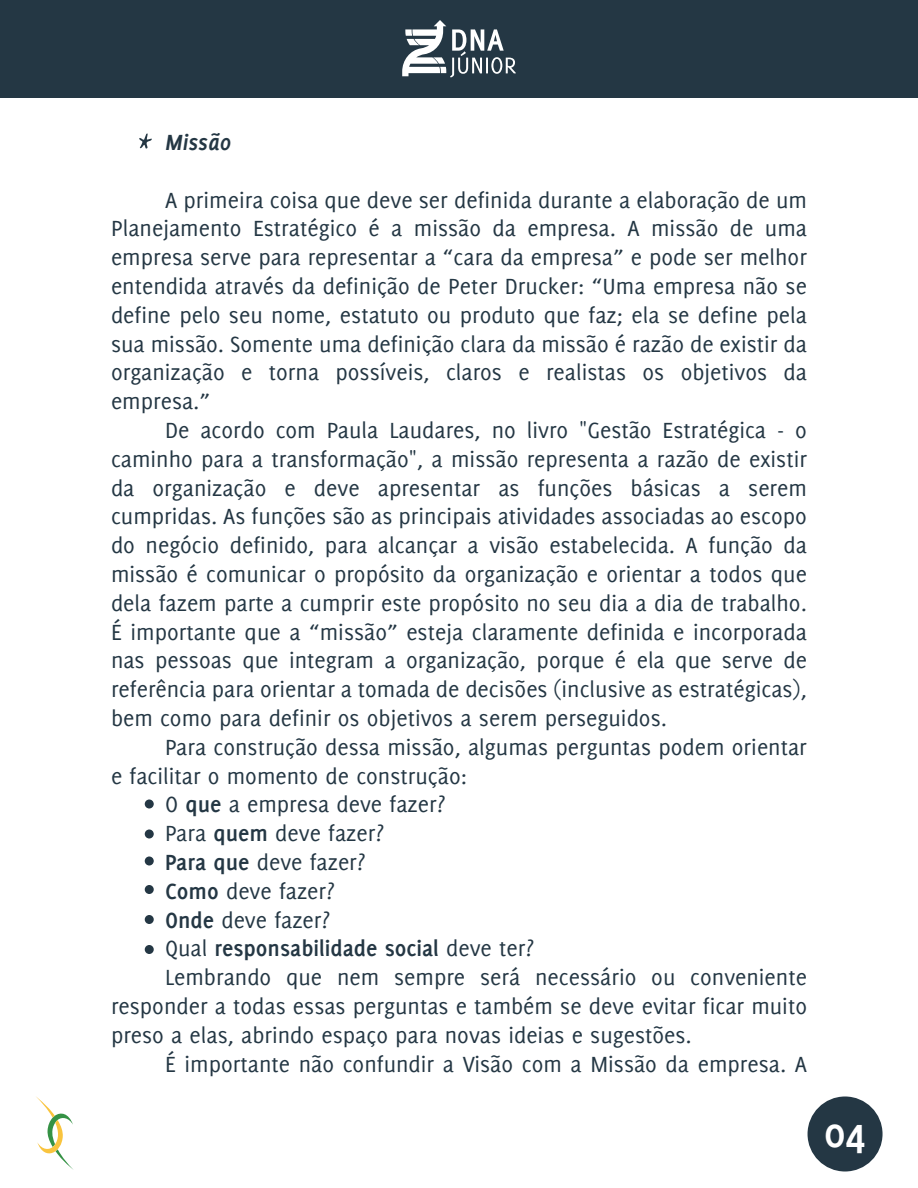
<style>
.page{position:relative;width:918px;height:1188px;background:#fff}
.page>*{position:absolute;margin:0;border:0;box-sizing:border-box;transform-origin:0 0}
.t1{font:700 45px "Delicious";color:#fff}
.t2{font:24px/28.8px "Delicious";color:#243744;text-align:justify}
.t3{font:700 24px "Delicious";color:#243744}
.t4{font:italic 700 24px "Delicious";color:#243744}
.s1{font-weight:700}
.s2{font-weight:400}
</style>
<div class="page">
<svg style="left:36px;top:1096px;width:37px;height:74px"></svg>
<div style="left:808px;top:1096px;width:75px;height:76px;background:#243744;border-radius:50%"></div>
<div style="left:0;top:0;width:918px;height:98px;background:#243744"></div>
<svg style="left:402px;top:20px;width:114px;height:57px"></svg>
<svg style="left:139px;top:134px;width:13px;height:15px"></svg>
<div style="left:145px;top:800px;width:9px;height:8px;background:#243744;border-radius:50%"></div>
<div style="left:145px;top:830px;width:9px;height:8px;background:#243744;border-radius:50%"></div>
<div style="left:145px;top:856px;width:9px;height:10px;background:#243744;border-radius:50%"></div>
<div style="left:145px;top:885px;width:9px;height:9px;background:#243744;border-radius:50%"></div>
<div style="left:145px;top:915px;width:9px;height:9px;background:#243744;border-radius:50%"></div>
<div style="left:145px;top:945px;width:9px;height:9px;background:#243744;border-radius:50%"></div>
<p class="t4" style="left:165px;top:129px;width:68px">Missão</p>
<p class="t2" style="left:111px;top:185px;width:698px;text-indent:54px">A primeira coisa que deve ser definida durante a elaboração de um Planejamento Estratégico é a missão da empresa. A missão de uma empresa serve para representar a “cara da empresa” e pode ser melhor entendida através da definição de Peter Drucker: “Uma empresa não se define pelo seu nome, estatuto ou produto que faz; ela se define pela sua missão. Somente uma definição clara da missão é razão de existir da organização e torna possíveis, claros e realistas os objetivos da empresa.”</p>
<p class="t2" style="left:111px;top:415px;width:698px;text-indent:54px">De acordo com Paula Laudares, no livro "Gestão Estratégica - o caminho para a transformação", a missão representa a razão de existir da organização e deve apresentar as funções básicas a serem cumpridas. As funções são as principais atividades associadas ao escopo do negócio definido, para alcançar a visão estabelecida. A função da missão é comunicar o propósito da organização e orientar a todos que dela fazem parte a cumprir este propósito no seu dia a dia de trabalho.<br>É importante que a “missão” esteja claramente definida e incorporada nas pessoas que integram a organização, porque é ela que serve de referência para orientar a tomada de decisões (inclusive as estratégicas), bem como para definir os objetivos a serem perseguidos.</p>
<p class="t2" style="left:165px;top:732px;width:643px">Para construção dessa missão, algumas perguntas podem orientar</p>
<p class="t2" style="left:111px;top:761px;width:357px">e facilitar o momento de construção:</p>
<p class="t2" style="left:165px;top:790px;width:282px">O <span class="s1">que</span> a empresa deve fazer?</p>
<p class="t2" style="left:165px;top:819px;width:221px">Para <span class="s1">quem</span> deve fazer?</p>
<p class="t2" style="left:165px;top:847px;width:202px"><span class="s1">Para que</span> deve fazer?</p>
<p class="t2" style="left:165px;top:876px;width:171px"><span class="s1">Como</span> deve fazer?</p>
<p class="t2" style="left:165px;top:905px;width:167px"><span class="s1">Onde</span> deve fazer?</p>
<p class="t3" style="left:165px;top:935px;width:371px"><span class="s2">Qual</span> responsabilidade social <span class="s2">deve ter?</span></p>
<p class="t2" style="left:165px;top:963px;width:644px">Lembrando que nem sempre será necessário ou conveniente</p>
<p class="t2" style="left:111px;top:991px;width:698px">responder a todas essas perguntas e também se deve evitar ficar muito</p>
<p class="t2" style="left:111px;top:1020px;width:582px">preso a elas, abrindo espaço para novas ideias e sugestões.</p>
<p class="t2" style="left:165px;top:1049px;width:644px">É importante não confundir a Visão com a Missão da empresa. A</p>
<h1 class="t1" style="left:825px;top:1107px;width:42px">04</h1>
</div>
